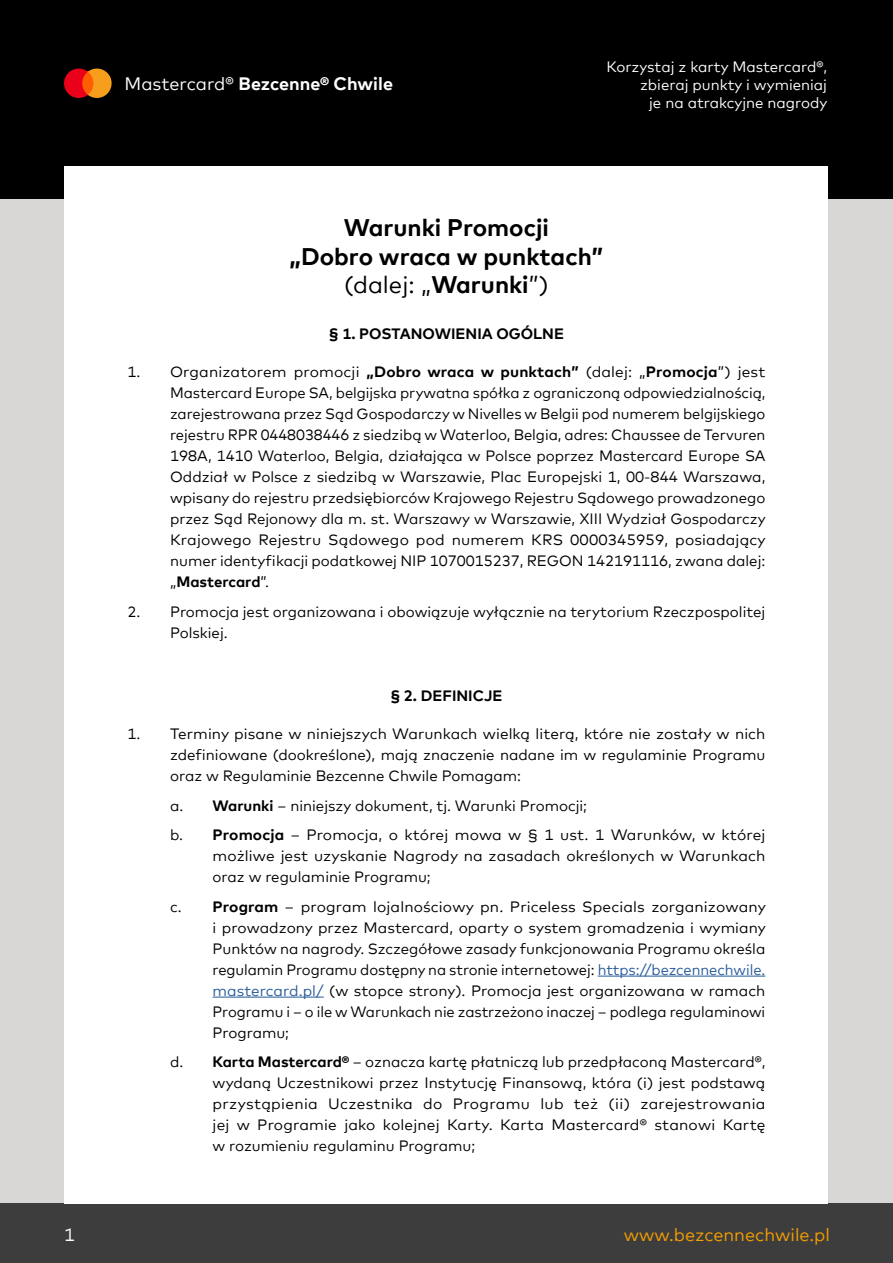
<style>
.page{position:relative;width:893px;height:1263px;background:#fff}
.page>*{position:absolute;margin:0;border:0;box-sizing:border-box;transform-origin:0 0}
.t1{font:700 24px/28.8px "Mark Offc For MC";color:#000;text-align:center}
.t2{font:700 18px "Mark Offc For MC";color:#fff}
.t3{font:18px "Mark Offc For MC";color:#f59e00}
.t4{font:18px "Mark Offc For MC";color:#fff}
.t5{font:15px/21px "Mark Offc For MC";color:#000;text-align:justify}
.t6{font:15px/18px "Mark Offc For MC";color:#fff;text-align:right}
.t7{font:700 15px "Mark Offc For MC";color:#000}
.s1{font-weight:400}
.s2{font-weight:700}
.s3{color:#275b9b}
</style>
<div class="page">
<div style="left:0;top:132px;width:893px;height:1095px;background:#d9d6d6"></div>
<div style="left:0;top:1203px;width:893px;height:60px;background:#3d3d3d"></div>
<div style="left:0;top:0;width:893px;height:198px;background:#000"></div>
<div style="left:65px;top:167px;width:763px;height:1036px;background:#fff"></div>
<svg style="left:64px;top:69px;width:48px;height:29px"></svg>
<hr style="left:598px;top:975px;width:167px;height:1px;background:#275b9b">
<hr style="left:213px;top:996px;width:111px;height:1px;background:#275b9b">
<p class="t2" style="left:124px;top:70px;width:270px"><span class="s1">Mastercard®</span> Bezcenne® Chwile</p>
<p class="t6" style="left:606px;top:57px;width:222px">Korzystaj z karty Mastercard®, zbieraj punkty i wymieniaj<br>je na atrakcyjne nagrody</p>
<h1 class="t1" style="left:290px;top:211px;width:315px">Warunki Promocji<br>„Dobro wraca w punktach” <span class="s1">(dalej: „</span>Warunki<span class="s1">”)</span></h1>
<p class="t7" style="left:329px;top:323px;width:237px">§ 1. POSTANOWIENIA OGÓLNE</p>
<p class="t5" style="left:170px;top:360px;width:597px;text-indent:-43px">1. Organizatorem promocji <span class="s2">„Dobro wraca w punktach”</span> (dalej: „<span class="s2">Promocja</span>”) jest Mastercard Europe SA, belgijska prywatna spółka z ograniczoną odpowiedzialnością, zarejestrowana przez Sąd Gospodarczy w Nivelles w Belgii pod numerem belgijskiego rejestru RPR 0448038446 z siedzibą w Waterloo, Belgia, adres: Chaussee de Tervuren 198A, 1410 Waterloo, Belgia, działająca w Polsce poprzez Mastercard Europe SA Oddział w Polsce z siedzibą w Warszawie, Plac Europejski 1, 00-844 Warszawa, wpisany do rejestru przedsiębiorców Krajowego Rejestru Sądowego prowadzonego przez Sąd Rejonowy dla m. st. Warszawy w Warszawie, XIII Wydział Gospodarczy Krajowego Rejestru Sądowego pod numerem KRS 0000345959, posiadający numer identyfikacji podatkowej NIP 1070015237, REGON 142191116, zwana dalej: „<span class="s2">Mastercard</span>”.</p>
<p class="t5" style="left:170px;top:600px;width:597px;text-indent:-43px">2. Promocja jest organizowana i obowiązuje wyłącznie na terytorium Rzeczpospolitej<br>Polskiej.</p>
<p class="t7" style="left:390px;top:684px;width:114px">§ 2. DEFINICJE</p>
<p class="t5" style="left:170px;top:722px;width:597px;text-indent:-43px">1. Terminy pisane w niniejszych Warunkach wielką literą, które nie zostały w nich zdefiniowane (dookreślone), mają znaczenie nadane im w regulaminie Programu oraz w Regulaminie Bezcenne Chwile Pomagam:</p>
<p class="t5" style="left:170px;top:789px;width:597px;line-height:29.5px">a. <span class="s2">Warunki</span> – niniejszy dokument, tj. Warunki Promocji;<br>b. <span class="s2">Promocja</span> – Promocja, o której mowa w § 1 ust. 1 Warunków, w której</p>
<p class="t5" style="left:213px;top:844px;width:554px">możliwe jest uzyskanie Nagrody na zasadach określonych w Warunkach oraz w regulaminie Programu;</p>
<p class="t5" style="left:213px;top:895px;width:555px;text-indent:-43px">c. <span class="s2">Program</span> – program lojalnościowy pn. Priceless Specials zorganizowany i prowadzony przez Mastercard, oparty o system gromadzenia i wymiany Punktów na nagrody. Szczegółowe zasady funkcjonowania Programu określa regulamin Programu dostępny na stronie internetowej: <span class="s3">https://bezcennechwile. mastercard.pl/</span> (w stopce strony). Promocja jest organizowana w ramach Programu i – o ile w Warunkach nie zastrzeżono inaczej – podlega regulaminowi Programu;</p>
<p class="t5" style="left:213px;top:1050px;width:554px;text-indent:-43px">d. <span class="s2">Karta Mastercard®</span> – oznacza kartę płatniczą lub przedpłaconą Mastercard®, wydaną Uczestnikowi przez Instytucję Finansową, która (i) jest podstawą przystąpienia Uczestnika do Programu lub też (ii) zarejestrowania jej w Programie jako kolejnej Karty. Karta Mastercard® stanowi Kartę w rozumieniu regulaminu Programu;</p>
<p class="t4" style="left:64px;top:1221px;width:12px">1</p>
<p class="t3" style="left:624px;top:1221px;width:208px">www.bezcennechwile.pl</p>
</div>
